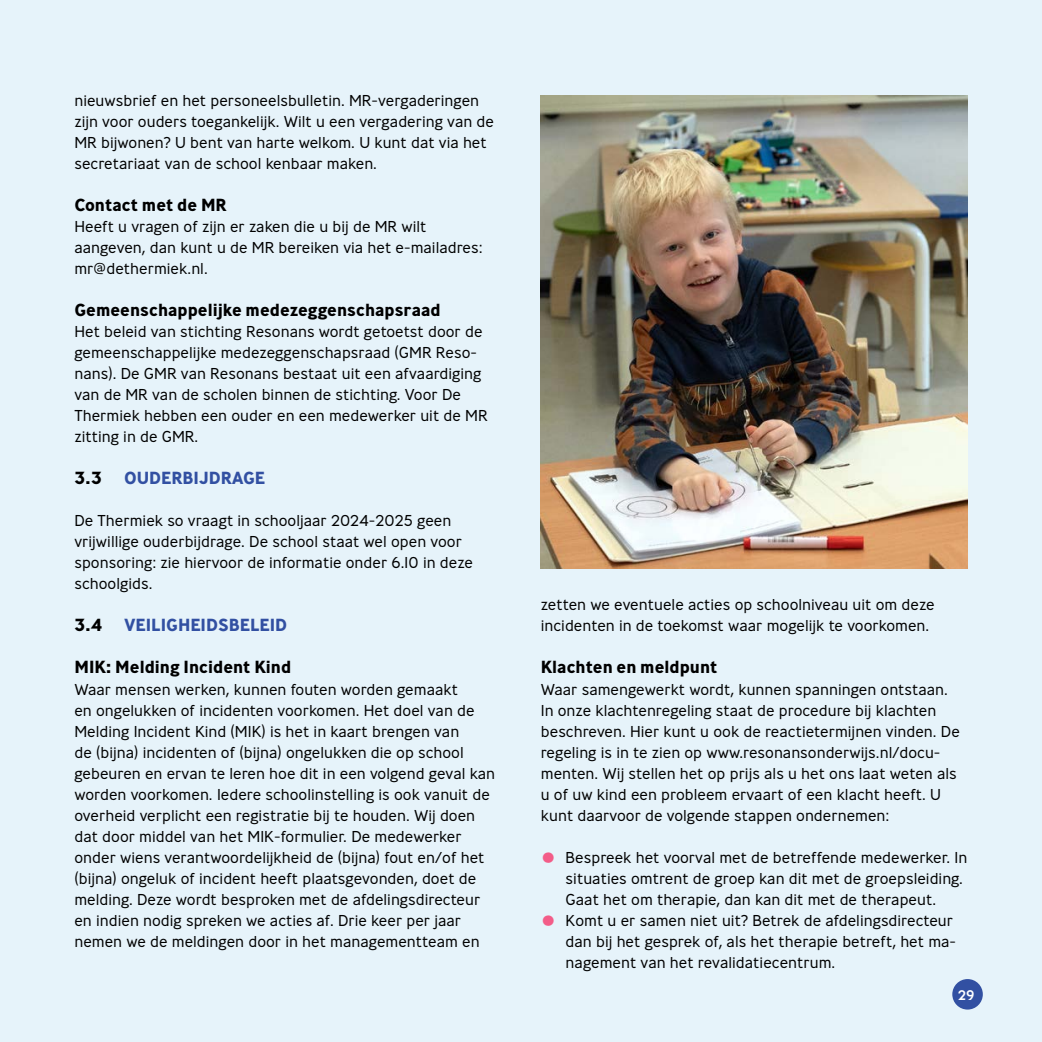
<style>
.page{position:relative;width:1042px;height:1042px;background:#e6f3fa}
.page>*{position:absolute;margin:0;border:0;box-sizing:border-box;transform-origin:0 0}
.tussenkop{font:700 17.5px "Ministry";color:#000}
.t1{font:700 17.5px "Ministry";color:#3250a2}
.plat{font:300 15.75px/21px "Ministry";color:#000}
.t2{font:500 14px "Ministry";color:#fff}
.s1{color:#000}
.s2{font-weight:700;font-size:28px;color:#f35c88}
</style>
<div class="page">
<img style="left:541px;top:96px;width:426px;height:472px">
<div style="left:952px;top:979px;width:31px;height:30px;background:#3250a2;border-radius:50%"></div>
<p class="plat" style="left:74px;top:90px;width:421px">nieuwsbrief en het personeelsbulletin. MR-vergaderingen zijn voor ouders toegankelijk. Wilt u een vergadering van de MR bijwonen? U bent van harte welkom. U kunt dat via het secretariaat van de school kenbaar maken.</p>
<p class="tussenkop" style="left:74px;top:194px;width:154px">Contact met de MR</p>
<p class="plat" style="left:74px;top:216px;width:410px">Heeft u vragen of zijn er zaken die u bij de MR wilt aangeven, dan kunt u de MR bereiken via het e-mailadres: mr@dethermiek.nl.</p>
<p class="tussenkop" style="left:74px;top:299px;width:368px">Gemeenschappelijke medezeggenschapsraad</p>
<p class="plat" style="left:74px;top:321px;width:415px">Het beleid van stichting Resonans wordt getoetst door de gemeenschappelijke medezeggenschapsraad (GMR Reso&shy;nans). De GMR van Resonans bestaat uit een afvaardiging van de MR van de scholen binnen de stichting. Voor De Thermiek hebben een ouder en een medewerker uit de MR zitting in de GMR.</p>
<p class="tussenkop" style="left:74px;top:467px;width:29px">3.3</p>
<p class="t1" style="left:124px;top:467px;width:143px">OUDERBIJDRAGE</p>
<p class="plat" style="left:74px;top:510px;width:400px">De Thermiek so vraagt in schooljaar 2024-2025 geen vrijwillige ouderbijdrage. De school staat wel open voor sponsoring: zie hiervoor de informatie onder 6.10 in deze schoolgids.</p>
<p class="t1" style="left:74px;top:614px;width:214px"><span class="s1">3.4</span> VEILIGHEIDSBELEID</p>
<p class="tussenkop" style="left:74px;top:656px;width:218px">MIK: Melding Incident Kind</p>
<p class="plat" style="left:74px;top:678px;width:422px">Waar mensen werken, kunnen fouten worden gemaakt<br>en ongelukken of incidenten voorkomen. Het doel van de Melding Incident Kind (MIK) is het in kaart brengen van<br>de (bijna) incidenten of (bijna) ongelukken die op school gebeuren en ervan te leren hoe dit in een volgend geval kan worden voorkomen. Iedere schoolinstelling is ook vanuit de overheid verplicht een registratie bij te houden. Wij doen dat door middel van het MIK-formulier. De medewerker onder wiens verantwoordelijkheid de (bijna) fout en/of het (bijna) ongeluk of incident heeft plaatsgevonden, doet de melding. Deze wordt besproken met de afdelingsdirecteur en indien nodig spreken we acties af. Drie keer per jaar nemen we de meldingen door in het managementteam en</p>
<p class="plat" style="left:541px;top:594px;width:395px">zetten we eventuele acties op schoolniveau uit om deze incidenten in de toekomst waar mogelijk te voorkomen.</p>
<p class="tussenkop" style="left:541px;top:656px;width:178px">Klachten en meldpunt</p>
<p class="plat" style="left:541px;top:678px;width:421px">Waar samengewerkt wordt, kunnen spanningen ontstaan.<br>In onze klachtenregeling staat de procedure bij klachten beschreven. Hier kunt u ook de reactietermijnen vinden. De regeling is in te zien op www.resonansonderwijs.nl/docu&shy;menten. Wij stellen het op prijs als u het ons laat weten als u of uw kind een probleem ervaart of een klacht heeft. U kunt daarvoor de volgende stappen ondernemen:</p>
<p class="plat" style="left:566px;top:846px;width:403px;text-indent:-25px"><span class="s2">•</span> Bespreek het voorval met de betreffende medewerker. In situaties omtrent de groep kan dit met de groepsleiding.<br>Gaat het om therapie, dan kan dit met de therapeut.</p>
<p class="plat" style="left:566px;top:909px;width:392px;text-indent:-25px"><span class="s2">•</span> Komt u er samen niet uit? Betrek de afdelingsdirecteur dan bij het gesprek of, als het therapie betreft, het ma&shy;nagement van het revalidatiecentrum.</p>
<p class="t2" style="left:958px;top:985px;width:18px">29</p>
</div>
